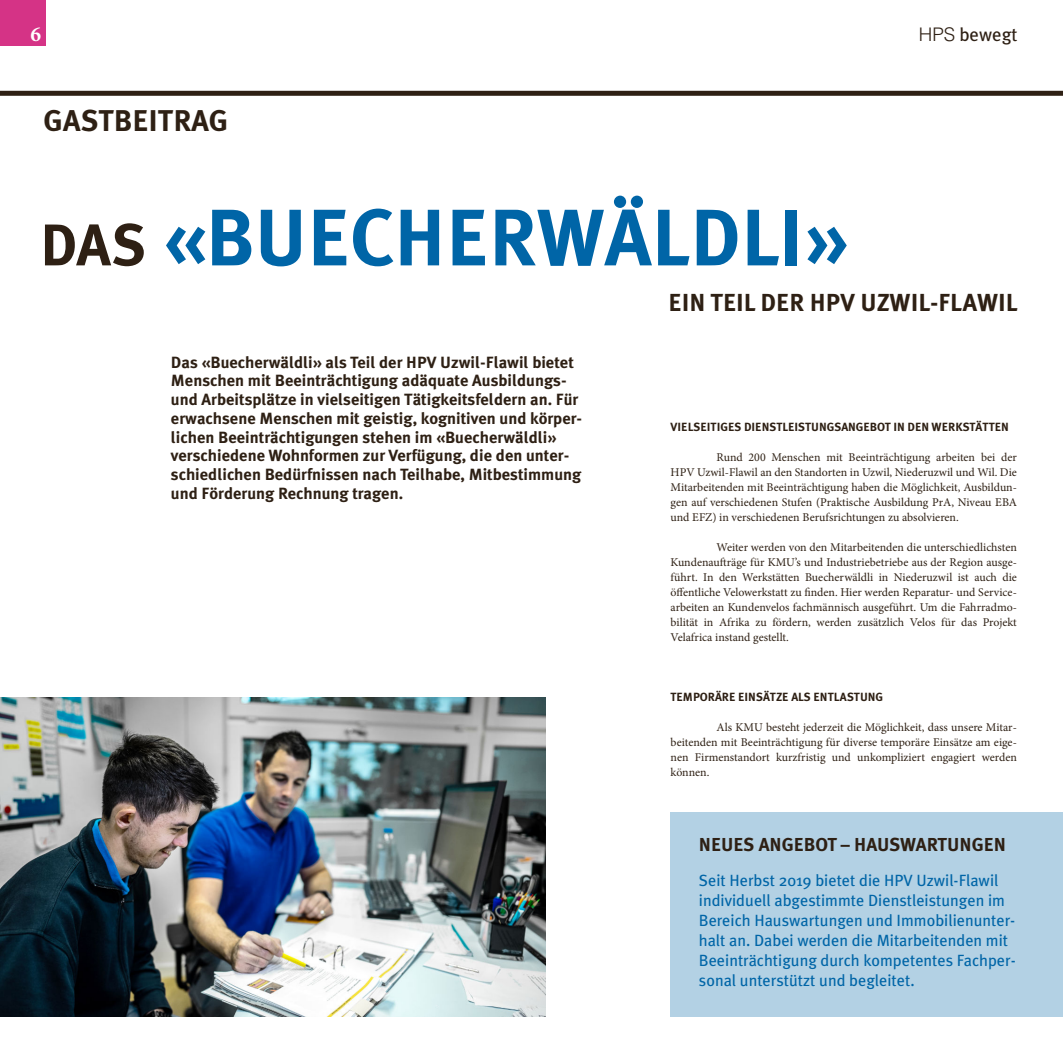
<style>
.page{position:relative;width:1063px;height:1063px;background:#fff}
.page>*{position:absolute;margin:0;border:0;box-sizing:border-box;transform-origin:0 0}
.t1{font:700 80px "Meta Plus";color:#0065a7}
.t2{font:700 30px "Meta Plus";color:#2e2014}
.t3{font:700 24.62px "Meta Plus";color:#2e2014}
.t4{font:700 21.25px "Minion Pro";color:#fff}
.t5{font:700 18.75px "Meta Plus";color:#2e2014}
.t6{font:18.75px "Meta Plus";color:#2e2014}
.t7{font:700 16.25px/18.8px "Meta Plus";color:#2e2014}
.t8{font:16.25px/20px "Meta Plus";color:#0065a7}
.t9{font:11.88px/15px "Minion Pro";color:#2e2014;text-align:justify}
.t10{font:700 11.88px "Meta Plus";color:#2e2014}
.s1{font-family:"Helvetica LT Std";font-weight:300}
.s2{font-size:58.75px;color:#2e2014}
</style>
<div class="page">
<div style="left:0;top:0;width:46px;height:46px;background:#d53386"></div>
<img style="left:0;top:697px;width:546px;height:320px">
<div style="left:0;top:91px;width:1063px;height:5px;background:#2e2014"></div>
<div style="left:671px;top:812px;width:392px;height:205px;background:#b3d1e4"></div>
<h3 class="t4" style="left:30px;top:26px;width:12px">6</h3>
<h3 class="t6" style="left:919px;top:26px;width:100px"><span class="s1">HPS</span> bewegt</h3>
<h2 class="t2" style="left:44px;top:107px;width:186px">GASTBEITRAG</h2>
<h1 class="t1" style="left:40px;top:201px;width:809px"><span class="s2">DAS</span> «BUECHERWÄLDLI»</h1>
<p class="t7" style="left:171px;top:353px;width:413px">Das «Buecherwäldli» als Teil der HPV Uzwil-Flawil bietet Menschen mit Beeinträchtigung adäquate Ausbildungs&shy;und Arbeitsplätze in vielseitigen Tätigkeitsfeldern an. Für erwachsene Menschen mit geistig, kognitiven und körper&shy;lichen Beeinträchtigungen stehen im «Buecherwäldli» verschiedene Wohnformen zur Verfügung, die den unter&shy;schiedlichen Bedürfnissen nach Teilhabe, Mitbestimmung und Förderung Rechnung tragen.</p>
<h3 class="t3" style="left:669px;top:292px;width:351px">EIN TEIL DER HPV UZWIL-FLAWIL</h3>
<p class="t10" style="left:671px;top:422px;width:340px">VIELSEITIGES DIENSTLEISTUNGSANGEBOT IN DEN WERKSTÄTTEN</p>
<p class="t9" style="left:671px;top:451px;width:348px;text-indent:46px">Rund 200 Menschen mit Beeinträchtigung arbeiten bei der HPV Uzwil-Flawil an den Standorten in Uzwil, Niederuzwil und Wil. Die Mitarbeitenden mit Beeinträchtigung haben die Möglichkeit, Ausbildun‐ gen auf verschiedenen Stufen (Praktische Ausbildung PrA, Niveau EBA und EFZ) in verschiedenen Berufsrichtungen zu absolvieren.</p>
<p class="t9" style="left:671px;top:541px;width:348px;text-indent:46px">Weiter werden von den Mitarbeitenden die unterschiedlichsten Kundenaufträge für KMU’s und Industriebetriebe aus der Region ausge‐ führt. In den Werkstätten Buecherwäldli in Niederuzwil ist auch die öffentliche Velowerkstatt zu finden. Hier werden Reparatur- und Service‐ arbeiten an Kundenvelos fachmännisch ausgeführt. Um die Fahrradmo‐ bilität in Afrika zu fördern, werden zusätzlich Velos für das Projekt Velafrica instand gestellt.</p>
<p class="t10" style="left:671px;top:692px;width:214px">TEMPORÄRE EINSÄTZE ALS ENTLASTUNG</p>
<p class="t9" style="left:671px;top:721px;width:348px;text-indent:46px">Als KMU besteht jederzeit die Möglichkeit, dass unsere Mitar‐ beitenden mit Beeinträchtigung für diverse temporäre Einsätze am eige‐ nen Firmenstandort kurzfristig und unkompliziert engagiert werden können.</p>
<h3 class="t5" style="left:699px;top:836px;width:309px">NEUES ANGEBOT – HAUSWARTUNGEN</h3>
<p class="t8" style="left:699px;top:871px;width:318px">Seit Herbst 2019 bietet die HPV Uzwil-Flawil individuell abgestimmte Dienstleistungen im Bereich Hauswartungen und Immobilienunter&shy;halt an. Dabei werden die Mitarbeitenden mit Beeinträchtigung durch kompetentes Fachper&shy;sonal unterstützt und begleitet.</p>
</div>
